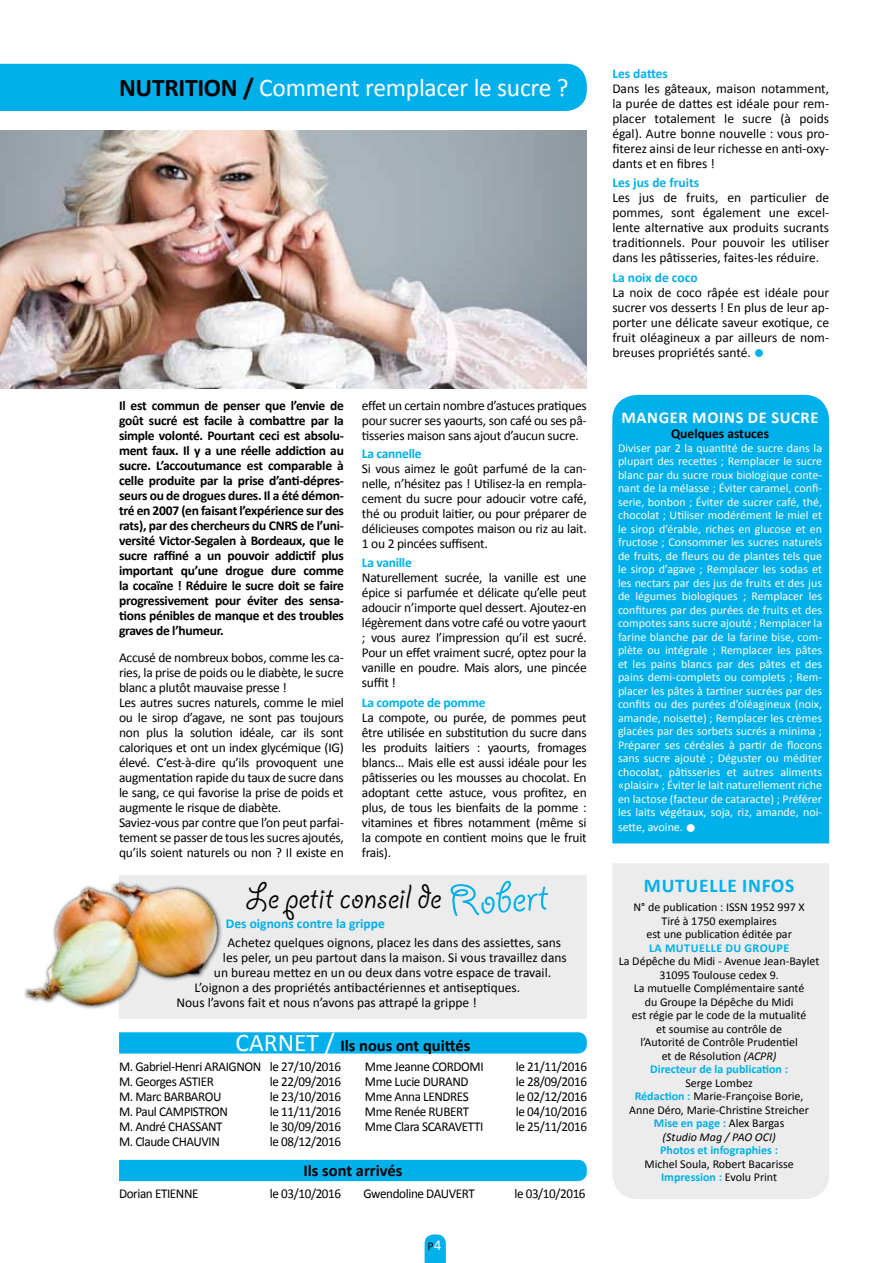
<style>
.page{position:relative;width:893px;height:1263px;background:#fff}
.page>*{position:absolute;margin:0;border:0;box-sizing:border-box;transform-origin:0 0}
.t1{font:47.85px "Giddyup Std";color:#00b0eb}
.t2{font:37.8px "Giddyup Std";color:#000}
.t3{font:25.5px "Calibri";letter-spacing:-.01em;color:#fff}
.t4{font:700 19.5px "Calibri";letter-spacing:.04em;color:#00b0eb}
.t5{font:700 16.5px "Calibri";color:#000}
.t6{font:700 16.5px "Calibri";color:#fff}
.t7{font:13.5px/15px "Calibri";letter-spacing:-.02em;color:#000;text-align:justify}
.t8{font:700 13.5px/15px "Calibri";letter-spacing:-.02em;color:#000;text-align:justify}
.t9{font:13.5px "Calibri";color:#000}
.t10{font:700 13.5px "Calibri";color:#00b0eb}
.t11{font:700 13.5px "Calibri";letter-spacing:-.02em;color:#00b0eb}
.t12{font:700 13.5px "Calibri";color:#000}
.t13{font:12px/13.5px "Calibri";color:#fff;text-align:justify}
.t14{font:12px/13.5px "Calibri";color:#000;text-align:center}
.t15{font:700 12px "Calibri";color:#00b0eb}
.s1{font-weight:700;color:#000}
.s2{color:#00b0eb}
.s3{font-style:italic}
.s4{font-weight:700;color:#00b0eb}
.s5{font-weight:400;font-size:25.5px;color:#fff}
.s6{font-size:15px;color:#fff}
</style>
<div class="page">
<div style="left:119px;top:875px;width:468px;height:144px;background:#ececec"></div>
<div style="left:0;top:64px;width:587px;height:47px;background:#00b0eb"></div>
<div style="left:119px;top:1032px;width:468px;height:21px;background:#00b0eb"></div>
<div style="left:119px;top:1160px;width:468px;height:21px;background:#00b0eb"></div>
<svg style="left:425px;top:1234px;width:21px;height:29px"></svg>
<img style="left:0;top:130px;width:587px;height:258px">
<div style="left:612px;top:395px;width:217px;height:448px;background:#00b0eb"></div>
<div style="left:612px;top:863px;width:217px;height:336px;background:#ececec"></div>
<img style="left:24px;top:881px;width:213px;height:153px">
<h3 class="t3" style="left:119px;top:71px;width:451px"><span class="s1">NUTRITION /</span> Comment remplacer le sucre ?</h3>
<p class="t8" style="left:119px;top:398px;width:226px">Il est commun de penser que l’envie de goût sucré est facile à combattre par la simple volonté. Pourtant ceci est absolu&shy;ment faux. Il y a une réelle addiction au sucre. L’accoutumance est comparable à celle produite par la prise d’anti-dépres&shy;seurs ou de drogues dures. Il a été démon&shy;tré en 2007 (en faisant l’expérience sur des rats), par des chercheurs du CNRS de l’uni&shy;versité Victor-Segalen à Bordeaux, que le sucre raffiné a un pouvoir addictif plus important qu’une drogue dure comme la cocaïne ! Réduire le sucre doit se faire progressivement pour éviter des sensa&shy;tions pénibles de manque et des troubles graves de l’humeur.</p>
<p class="t7" style="left:119px;top:650px;width:226px;text-align:left">Accusé de nombreux bobos, comme les ca&shy;ries, la prise de poids ou le diabète, le sucre blanc a plutôt mauvaise presse !<br>Les autres sucres naturels, comme le miel ou le sirop d’agave, ne sont pas toujours non plus la solution idéale, car ils sont caloriques et ont un index glycémique (IG) élevé. C’est-à-dire qu’ils provoquent une augmentation rapide du taux de sucre dans le sang, ce qui favorise la prise de poids et augmente le risque de diabète.<br>Saviez-vous par contre que l’on peut parfai&shy;tement se passer de tous les sucres ajoutés, qu’ils soient naturels ou non ? Il existe en</p>
<p class="t7" style="left:362px;top:398px;width:226px">effet un certain nombre d’astuces pratiques pour sucrer ses yaourts, son café ou ses pâ&shy;tisseries maison sans ajout d’aucun sucre.</p>
<p class="t11" style="left:362px;top:445px;width:61px">La cannelle</p>
<p class="t7" style="left:362px;top:461px;width:226px">Si vous aimez le goût parfumé de la can&shy;nelle, n’hésitez pas ! Utilisez-la en rempla&shy;cement du sucre pour adoucir votre café, thé ou produit laitier, ou pour préparer de délicieuses compotes maison ou riz au lait.<br>1 ou 2 pincées suffisent.</p>
<p class="t11" style="left:362px;top:554px;width:51px">La vanille</p>
<p class="t7" style="left:362px;top:570px;width:226px">Naturellement sucrée, la vanille est une épice si parfumée et délicate qu’elle peut adoucir n’importe quel dessert. Ajoutez-en légèrement dans votre café ou votre yaourt ; vous aurez l’impression qu’il est sucré.<br>Pour un effet vraiment sucré, optez pour la vanille en poudre. Mais alors, une pincée suffit !</p>
<p class="t11" style="left:362px;top:693px;width:125px">La compote de pomme</p>
<p class="t7" style="left:362px;top:709px;width:226px">La compote, ou purée, de pommes peut être utilisée en substitution du sucre dans les produits laitiers : yaourts, fromages blancs… Mais elle est aussi idéale pour les pâtisseries ou les mousses au chocolat. En adoptant cette astuce, vous profitez, en plus, de tous les bienfaits de la pomme : vitamines et fibres notamment (même si la compote en contient moins que le fruit frais).</p>
<p class="t10" style="left:612px;top:65px;width:57px">Les dattes</p>
<p class="t7" style="left:612px;top:81px;width:218px">Dans les gâteaux, maison notamment, la purée de dattes est idéale pour rem&shy;placer totalement le sucre (à poids égal). Autre bonne nouvelle : vous pro&shy;fiterez ainsi de leur richesse en anti-oxy&shy;dants et en fibres !</p>
<p class="t10" style="left:612px;top:174px;width:88px">Les jus de fruits</p>
<p class="t7" style="left:612px;top:190px;width:218px">Les jus de fruits, en particulier de pommes, sont également une excel&shy;lente alternative aux produits sucrants traditionnels. Pour pouvoir les utiliser dans les pâtisseries, faites-les réduire.</p>
<p class="t10" style="left:612px;top:269px;width:87px">La noix de coco</p>
<p class="t7" style="left:612px;top:285px;width:218px">La noix de coco râpée est idéale pour sucrer vos desserts ! En plus de leur ap&shy;porter une délicate saveur exotique, ce fruit oléagineux a par ailleurs de nom&shy;breuses propriétés santé. <span class="s2">●</span></p>
<p class="t6" style="left:621px;top:407px;width:12px">manger</p>
<p class="t6" style="left:692px;top:407px;width:11px">moins</p>
<p class="t6" style="left:748px;top:407px;width:34px">de sucre</p>
<p class="t12" style="left:671px;top:425px;width:99px">Quelques astuces</p>
<p class="t13" style="left:618px;top:441px;width:206px">Diviser par 2 la quantité de sucre dans la plupart des recettes ; Remplacer le sucre blanc par du sucre roux biologique conte&shy;nant de la mélasse ; Éviter caramel, confi&shy;serie, bonbon ; Éviter de sucrer café, thé, chocolat ; Utiliser modérément le miel et le sirop d’érable, riches en glucose et en fructose ; Consommer les sucres naturels de fruits, de fleurs ou de plantes tels que le sirop d’agave ; Remplacer les sodas et les nectars par des jus de fruits et des jus de légumes biologiques ; Remplacer les confitures par des purées de fruits et des compotes sans sucre ajouté ; Remplacer la farine blanche par de la farine bise, com&shy;plète ou intégrale ; Remplacer les pâtes et les pains blancs par des pâtes et des pains demi-complets ou complets ; Rem&shy;placer les pâtes à tartiner sucrées par des confits ou des purées d’oléagineux (noix, amande, noisette) ; Remplacer les crèmes glacées par des sorbets sucrés a minima ; Préparer ses céréales à partir de flocons sans sucre ajouté ; Déguster ou méditer chocolat, pâtisseries et autres aliments «plaisir» ; Éviter le lait naturellement riche en lactose (facteur de cataracte) ; Préférer les laits végétaux, soja, riz, amande, noi-</p>
<p class="t13" style="left:618px;top:820px;width:79px">sette, avoine. ●</p>
<h2 class="t2" style="left:247px;top:876px;width:196px">Le petit conseil de</h2>
<h1 class="t1" style="left:447px;top:876px;width:100px;rotate:-4deg">Robert</h1>
<h3 class="t4" style="left:644px;top:873px;width:152px">MUTUELLE INFOS</h3>
<p class="t14" style="left:633px;top:900px;width:173px">N° de publication : ISSN 1952 997 X<br>Tiré à 1750 exemplaires<br>est une publication éditée par</p>
<p class="t15" style="left:649px;top:940px;width:24px">la mutuelle</p>
<p class="t15" style="left:725px;top:940px;width:36px">du Groupe</p>
<p class="t14" style="left:619px;top:954px;width:202px">La Dépêche du Midi - Avenue Jean-Baylet<br>31095 Toulouse cedex 9.<br>La mutuelle Complémentaire santé<br>du Groupe la Dépêche du Midi<br>est régie par le code de la mutualité<br>et soumise au contrôle de<br>l’Autorité de Contrôle Prudentiel<br>et de Résolution <span class="s3">(ACPR)<br></span><span class="s4">Directeur de la publication :</span></p>
<p class="t14" style="left:629px;top:1076px;width:181px">Serge Lombez<br><span class="s4">Rédaction :</span> Marie-Françoise Borie,<br>Anne Déro, Marie-Christine Streicher<br><span class="s4">Mise en page :</span> Alex Bargas<br><span class="s3">(Studio Mag / PAO OCI)</span></p>
<p class="t15" style="left:660px;top:1142px;width:119px">Photos et infographies :</p>
<p class="t14" style="left:644px;top:1157px;width:151px">Michel Soula, Robert Bacarisse<br><span class="s4">Impression :</span> Evolu Print</p>
<p class="t10" style="left:226px;top:915px;width:160px">Des oignons contre la grippe</p>
<p class="t9" style="left:227px;top:934px;width:335px">Achetez quelques oignons, placez les dans des assiettes, sans</p>
<p class="t9" style="left:223px;top:949px;width:345px">les peler, un peu partout dans la maison. Si vous travaillez dans</p>
<p class="t9" style="left:214px;top:964px;width:339px">un bureau mettez en un ou deux dans votre espace de travail.</p>
<p class="t9" style="left:194px;top:979px;width:327px">L’oignon a des propriétés antibactériennes et antiseptiques.</p>
<p class="t9" style="left:176px;top:994px;width:302px">Nous l’avons fait et nous n’avons pas attrapé la grippe !</p>
<p class="t5" style="left:235px;top:1035px;width:236px"><span class="s5">CARNET /</span> Ils nous ont quittés</p>
<p class="t7" style="left:365px;top:1059px;width:120px">Mme Jeanne CORDOMI</p>
<p class="t7" style="left:516px;top:1059px;width:73px">le 21/11/2016</p>
<p class="t7" style="left:365px;top:1074px;width:105px">Mme Lucie DURAND</p>
<p class="t7" style="left:516px;top:1074px;width:73px">le 28/09/2016</p>
<p class="t7" style="left:365px;top:1089px;width:105px">Mme Anna LENDRES</p>
<p class="t7" style="left:516px;top:1089px;width:73px">le 02/12/2016</p>
<p class="t7" style="left:365px;top:1104px;width:106px">Mme Renée RUBERT</p>
<p class="t7" style="left:516px;top:1104px;width:73px">le 04/10/2016</p>
<p class="t7" style="left:365px;top:1119px;width:120px">Mme Clara SCARAVETTI</p>
<p class="t7" style="left:516px;top:1119px;width:73px">le 25/11/2016</p>
<p class="t7" style="left:119px;top:1059px;width:224px">M. Gabriel-Henri ARAIGNON le 27/10/2016<br>M. Georges ASTIER</p>
<p class="t7" style="left:270px;top:1074px;width:73px">le 22/09/2016</p>
<p class="t7" style="left:119px;top:1089px;width:104px">M. Marc BARBAROU</p>
<p class="t7" style="left:270px;top:1089px;width:73px">le 23/10/2016</p>
<p class="t7" style="left:119px;top:1104px;width:110px">M. Paul CAMPISTRON</p>
<p class="t7" style="left:270px;top:1104px;width:73px">le 11/11/2016</p>
<p class="t7" style="left:119px;top:1119px;width:105px">M. André CHASSANT</p>
<p class="t7" style="left:270px;top:1119px;width:73px">le 30/09/2016</p>
<p class="t7" style="left:119px;top:1134px;width:102px">M. Claude CHAUVIN</p>
<p class="t7" style="left:270px;top:1134px;width:73px">le 08/12/2016</p>
<p class="t5" style="left:303px;top:1160px;width:100px">Ils sont arrivés</p>
<p class="t7" style="left:119px;top:1186px;width:81px">Dorian ETIENNE</p>
<p class="t7" style="left:270px;top:1186px;width:73px">le 03/10/2016</p>
<p class="t7" style="left:364px;top:1186px;width:113px">Gwendoline DAUVERT</p>
<p class="t7" style="left:514px;top:1186px;width:73px">le 03/10/2016</p>
<p class="t14" style="left:428px;top:1239px;width:15px">P<span class="s6">4</span></p>
</div>
